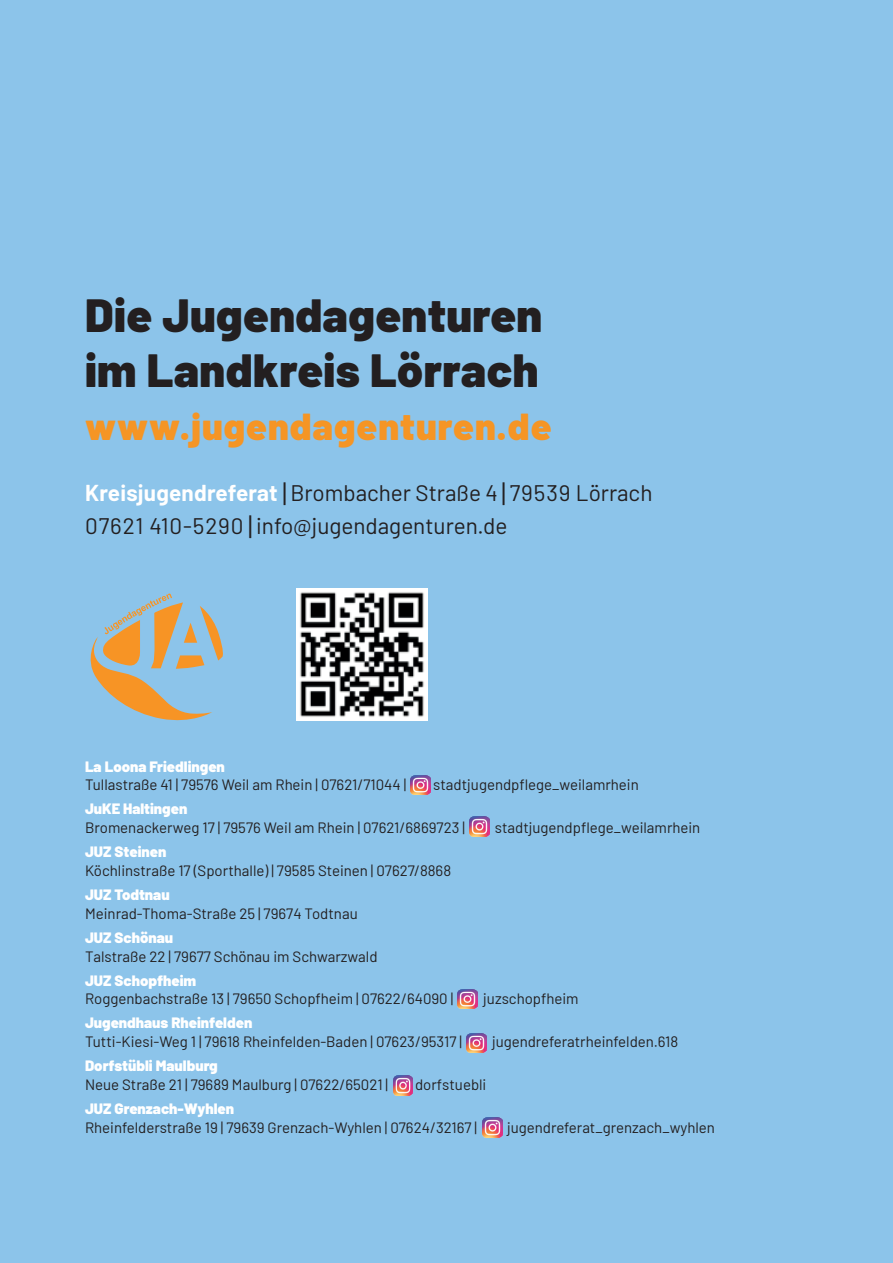
<style>
.page{position:relative;width:893px;height:1263px;background:#8cc4ea}
.page>*{position:absolute;margin:0;border:0;box-sizing:border-box;transform-origin:0 0}
.t1{font:900 46.5px/55.5px "Barlow";letter-spacing:.01em;color:#231f20}
.t2{font:900 37.5px "Barlow";letter-spacing:.03em;color:#f59525}
.t3{font:22.5px/33px "Barlow";color:#231f20}
.t4{font:15px "Barlow";color:#231f20}
.t5{font:900 15px "Barlow";color:#fff}
.s1{font-weight:700;color:#fff}
.s2{font-size:27px}
</style>
<div class="page">
<img style="left:297px;top:588px;width:131px;height:133px">
<svg style="left:90px;top:594px;width:133px;height:127px"></svg>
<img style="left:410px;top:775px;width:20px;height:20px">
<img style="left:458px;top:989px;width:19px;height:20px">
<img style="left:393px;top:1075px;width:20px;height:20px">
<img style="left:467px;top:1033px;width:19px;height:20px">
<img style="left:470px;top:817px;width:19px;height:20px">
<img style="left:483px;top:1117px;width:19px;height:20px">
<h1 class="t1" style="left:85px;top:284px;width:459px">Die Jugendagenturen im Landkreis Lörrach</h1>
<h2 class="t2" style="left:85px;top:398px;width:468px">www.jugendagenturen.de</h2>
<h3 class="t3" style="left:85px;top:475px;width:569px"><span class="s1">Kreisjugendreferat</span> <span class="s2">|</span> Brombacher Straße 4 <span class="s2">|</span> 79539 Lörrach<br>07621 410-5290 <span class="s2">|</span> info@jugendagenturen.de</h3>
<p class="t5" style="left:85px;top:755px;width:141px">La Loona Friedlingen</p>
<p class="t4" style="left:85px;top:774px;width:323px">Tullastraße 41 | 79576 Weil am Rhein | 07621/71044 |</p>
<p class="t4" style="left:433px;top:774px;width:207px">stadtjugendpflege_weilamrhein</p>
<p class="t5" style="left:85px;top:798px;width:104px">JuKE Haltingen</p>
<p class="t4" style="left:85px;top:817px;width:381px">Bromenackerweg 17 | 79576 Weil am Rhein | 07621/6869723 |</p>
<p class="t4" style="left:495px;top:817px;width:207px">stadtjugendpflege_weilamrhein</p>
<p class="t5" style="left:85px;top:840px;width:83px">JUZ Steinen</p>
<p class="t4" style="left:85px;top:860px;width:368px">Köchlinstraße 17 (Sporthalle) | 79585 Steinen | 07627/8868</p>
<p class="t5" style="left:85px;top:883px;width:86px">JUZ Todtnau</p>
<p class="t4" style="left:85px;top:902px;width:274px">Meinrad-Thoma-Straße 25 | 79674 Todtnau</p>
<p class="t5" style="left:85px;top:926px;width:90px">JUZ Schönau</p>
<p class="t4" style="left:85px;top:945px;width:294px">Talstraße 22 | 79677 Schönau im Schwarzwald</p>
<p class="t5" style="left:85px;top:969px;width:113px">JUZ Schopfheim</p>
<p class="t4" style="left:85px;top:988px;width:370px">Roggenbachstraße 13 | 79650 Schopfheim | 07622/64090 |</p>
<p class="t4" style="left:483px;top:988px;width:97px">juzschopfheim</p>
<p class="t5" style="left:85px;top:1012px;width:169px">Jugendhaus Rheinfelden</p>
<p class="t4" style="left:85px;top:1031px;width:378px">Tutti-Kiesi-Weg 1 | 79618 Rheinfelden-Baden | 07623/95317 |</p>
<p class="t4" style="left:492px;top:1031px;width:188px">jugendreferatrheinfelden.618</p>
<p class="t5" style="left:85px;top:1054px;width:134px">Dorfstübli Maulburg</p>
<p class="t4" style="left:85px;top:1074px;width:305px">Neue Straße 21 | 79689 Maulburg | 07622/65021 |</p>
<p class="t4" style="left:415px;top:1074px;width:73px">dorfstuebli</p>
<p class="t5" style="left:85px;top:1097px;width:151px">JUZ Grenzach-Wyhlen</p>
<p class="t4" style="left:85px;top:1116px;width:394px">Rheinfelderstraße 19 | 79639 Grenzach-Wyhlen | 07624/32167 |</p>
<p class="t4" style="left:507px;top:1116px;width:209px">jugendreferat_grenzach_wyhlen</p>
</div>
